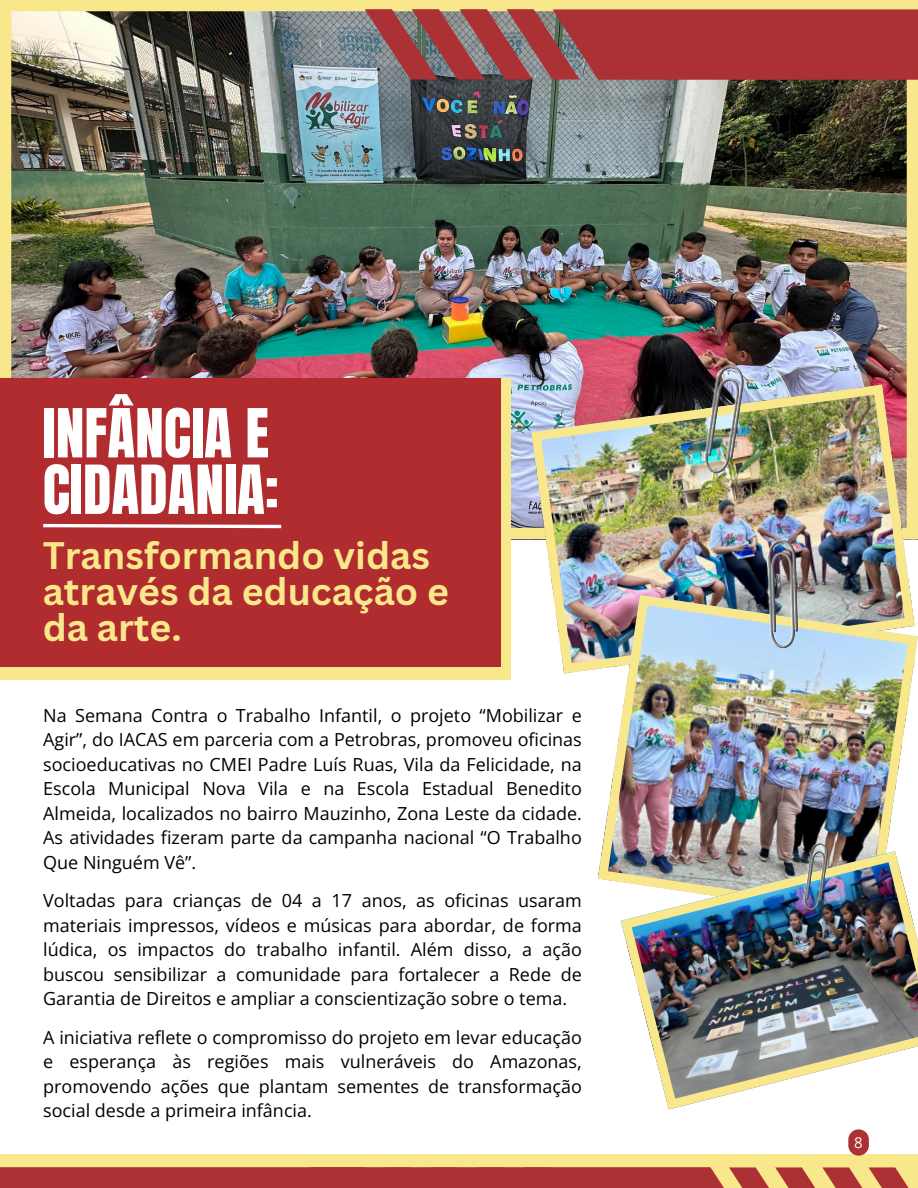
<style>
.page{position:relative;width:918px;height:1188px;background:#fff}
.page>*{position:absolute;margin:0;border:0;box-sizing:border-box;transform-origin:0 0}
.t1{font:57.45px/56.6px "Anton";color:#fff}
.t2{font:700 37.35px/36px "Canva Sans";color:#f9e78c}
.t3{font:18px/24.5px "Open Sans";color:#000;text-align:justify}
.t4{font:15px "Open Sans";color:#fff}
</style>
<div class="page">
<img style="left:0;top:0;width:918px;height:539px">
<img style="left:531px;top:385px;width:384px;height:288px">
<img style="left:598px;top:595px;width:320px;height:287px">
<img style="left:621px;top:851px;width:297px;height:258px">
<svg style="left:701px;top:359px;width:47px;height:122px"></svg>
<img style="left:700px;top:362px;width:47px;height:115px">
<svg style="left:767px;top:534px;width:33px;height:121px"></svg>
<img style="left:765px;top:538px;width:34px;height:112px">
<svg style="left:802px;top:839px;width:28px;height:76px"></svg>
<img style="left:802px;top:841px;width:28px;height:72px">
<div style="left:0;top:1154px;width:918px;height:34px;background:#f9e78c"></div>
<div style="left:0;top:378px;width:511px;height:302px;background:#f9e78c"></div>
<div style="left:0;top:378px;width:501px;height:289px;background:#b12c2f"></div>
<svg style="left:43px;top:523px;width:239px;height:6px"></svg>
<svg style="left:0;top:1167px;width:909px;height:21px"></svg>
<svg style="left:365px;top:9px;width:553px;height:71px"></svg>
<div style="left:848px;top:1129px;width:21px;height:27px;background:#ac3134;border-radius:10px"></div>
<p class="t1" style="left:43px;top:406px;width:238px">INFÂNCIA E<br>CIDADANIA:</p>
<p class="t2" style="left:43px;top:537px;width:408px">Transformando vidas através da educação e da arte.</p>
<p class="t3" style="left:43px;top:702px;width:540px">Na Semana Contra o Trabalho Infantil, o projeto “Mobilizar e Agir”, do IACAS em parceria com a Petrobras, promoveu oficinas socioeducativas no CMEI Padre Luís Ruas, Vila da Felicidade, na Escola Municipal Nova Vila e na Escola Estadual Benedito Almeida, localizados no bairro Mauzinho, Zona Leste da cidade.<br>As atividades fizeram parte da campanha nacional “O Trabalho Que Ninguém Vê”.</p>
<h2 class="t3" style="left:43px;top:888px;width:540px">Voltadas para crianças de 04 a 17 anos, as oficinas usaram materiais impressos, vídeos e músicas para abordar, de forma lúdica, os impactos do trabalho infantil. Além disso, a ação buscou sensibilizar a comunidade para fortalecer a Rede de Garantia de Direitos e ampliar a conscientização sobre o tema.</h2>
<p class="t3" style="left:43px;top:1024px;width:540px">A iniciativa reflete o compromisso do projeto em levar educação e esperança às regiões mais vulneráveis do Amazonas, promovendo ações que plantam sementes de transformação social desde a primeira infância.</p>
<p class="t4" style="left:854px;top:1132px;width:10px">8</p>
</div>
